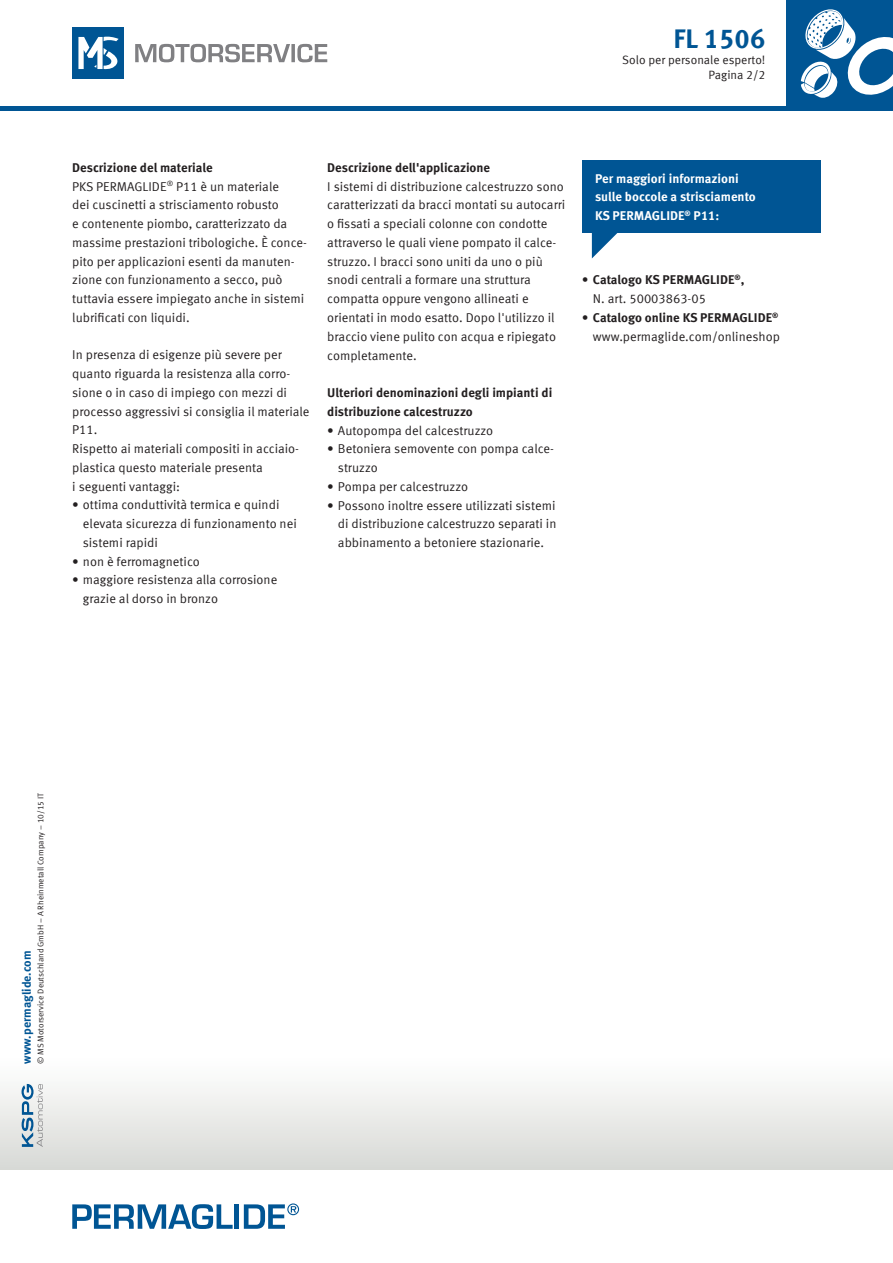
<style>
.page{position:relative;width:893px;height:1263px;background:#fff}
.page>*{position:absolute;margin:0;border:0;box-sizing:border-box;transform-origin:0 0}
.t1{font:700 27px "Meta Offc Pro";color:#005594}
.t2{font:12.75px/18.8px "Meta Offc Pro Norm";color:#231f20}
.t3{font:700 12.75px/18.8px "Meta Offc Pro";color:#231f20}
.t4{font:700 12.75px/18.8px "Meta Offc Pro";color:#fff}
.t5{font:12px "Meta Offc Pro Norm";color:#231f20}
.t6{font:700 12px "Meta Offc Pro";color:#005594}
.t7{font:8.25px "Meta Offc Pro Norm";color:#231f20}
</style>
<div class="page">
<div style="left:0;top:106px;width:893px;height:5px;background:#005594"></div>
<svg style="left:135px;top:44px;width:192px;height:19px"></svg>
<div style="left:72px;top:28px;width:51px;height:51px;background:#005594"></div>
<svg style="left:78px;top:36px;width:41px;height:33px"></svg>
<div style="left:0;top:1054px;width:893px;height:115px;background:linear-gradient(to bottom,#fff,#d8d9d6)"></div>
<svg style="left:22px;top:1084px;width:21px;height:63px"></svg>
<div style="left:787px;top:0;width:106px;height:106px;background:#005594"></div>
<svg style="left:801px;top:9px;width:92px;height:89px"></svg>
<svg style="left:72px;top:1204px;width:161px;height:25px"></svg>
<div style="left:234px;top:1204px;width:5px;height:25px;background:#005594"></div>
<svg style="left:244px;top:1203px;width:55px;height:26px"></svg>
<div style="left:582px;top:160px;width:238px;height:73px;background:#005594"></div>
<svg style="left:592px;top:233px;width:25px;height:25px"></svg>
<h1 class="t1" style="left:673px;top:18px;width:94px">FL 1506</h1>
<p class="t5" style="left:708px;top:66px;width:59px">Pagina 2/2</p>
<p class="t5" style="left:622px;top:51px;width:145px">Solo per personale esperto!</p>
<p class="t3" style="left:72px;top:157px;width:142px">Descrizione del materiale</p>
<p class="t2" style="left:72px;top:176px;width:236px">PKS PERMAGLIDE<sup>®</sup> P11 è un materiale<br>dei cuscinetti a strisciamento robusto<br>e contenente piombo, caratterizzato da massime prestazioni tribologiche. È conce&shy;pito per applicazioni esenti da manuten&shy;zione con funzionamento a secco, può tuttavia essere impiegato anche in sistemi lubrificati con liquidi.</p>
<p class="t2" style="left:72px;top:345px;width:239px">In presenza di esigenze più severe per quanto riguarda la resistenza alla corro&shy;sione o in caso di impiego con mezzi di processo aggressivi si consiglia il materiale P11.<br>Rispetto ai materiali compositi in acciaio&shy;plastica questo materiale presenta<br>i seguenti vantaggi:</p>
<p class="t2" style="left:83px;top:495px;width:215px;text-indent:-11px">• ottima conduttività termica e quindi elevata sicurezza di funzionamento nei sistemi rapidi</p>
<p class="t2" style="left:72px;top:551px;width:129px">• non è ferromagnetico</p>
<p class="t2" style="left:83px;top:570px;width:196px;text-indent:-11px">• maggiore resistenza alla corrosione grazie al dorso in bronzo</p>
<p class="t3" style="left:327px;top:157px;width:164px">Descrizione dell'applicazione</p>
<p class="t2" style="left:327px;top:176px;width:240px">I sistemi di distribuzione calcestruzzo sono caratterizzati da bracci montati su autocarri o fissati a speciali colonne con condotte attraverso le quali viene pompato il calce&shy;struzzo. I bracci sono uniti da uno o più snodi centrali a formare una struttura compatta oppure vengono allineati e orientati in modo esatto. Dopo l'utilizzo il braccio viene pulito con acqua e ripiegato completamente.</p>
<p class="t3" style="left:327px;top:382px;width:226px">Ulteriori denominazioni degli impianti di distribuzione calcestruzzo</p>
<p class="t2" style="left:327px;top:420px;width:167px">• Autopompa del calcestruzzo</p>
<p class="t2" style="left:338px;top:439px;width:218px;text-indent:-11px">• Betoniera semovente con pompa calce&shy;struzzo</p>
<p class="t2" style="left:327px;top:476px;width:142px">• Pompa per calcestruzzo</p>
<p class="t2" style="left:338px;top:495px;width:220px;text-align:justify;text-indent:-11px">• Possono inoltre essere utilizzati sistemi di distribuzione calcestruzzo separati in abbinamento a betoniere stazionarie.</p>
<p class="t4" style="left:595px;top:168px;width:162px">Per maggiori informazioni sulle boccole a strisciamento<br>KS PERMAGLIDE<sup>®</sup> P11:</p>
<p class="t3" style="left:582px;top:270px;width:164px">• Catalogo KS PERMAGLIDE<sup>®</sup>,</p>
<p class="t2" style="left:593px;top:288px;width:115px">N. art. 50003863-05</p>
<p class="t3" style="left:582px;top:307px;width:198px">• Catalogo online KS PERMAGLIDE<sup>®</sup></p>
<p class="t2" style="left:593px;top:326px;width:189px">www.permaglide.com/onlineshop</p>
<p class="t7" style="left:34px;top:1064px;width:273px;rotate:-90deg">© MS Motorservice Deutschland GmbH – A Rheinmetall Company – 10/15 IT</p>
<p class="t6" style="left:17px;top:1064px;width:115px;rotate:-90deg">www.permaglide.com</p>
</div>
